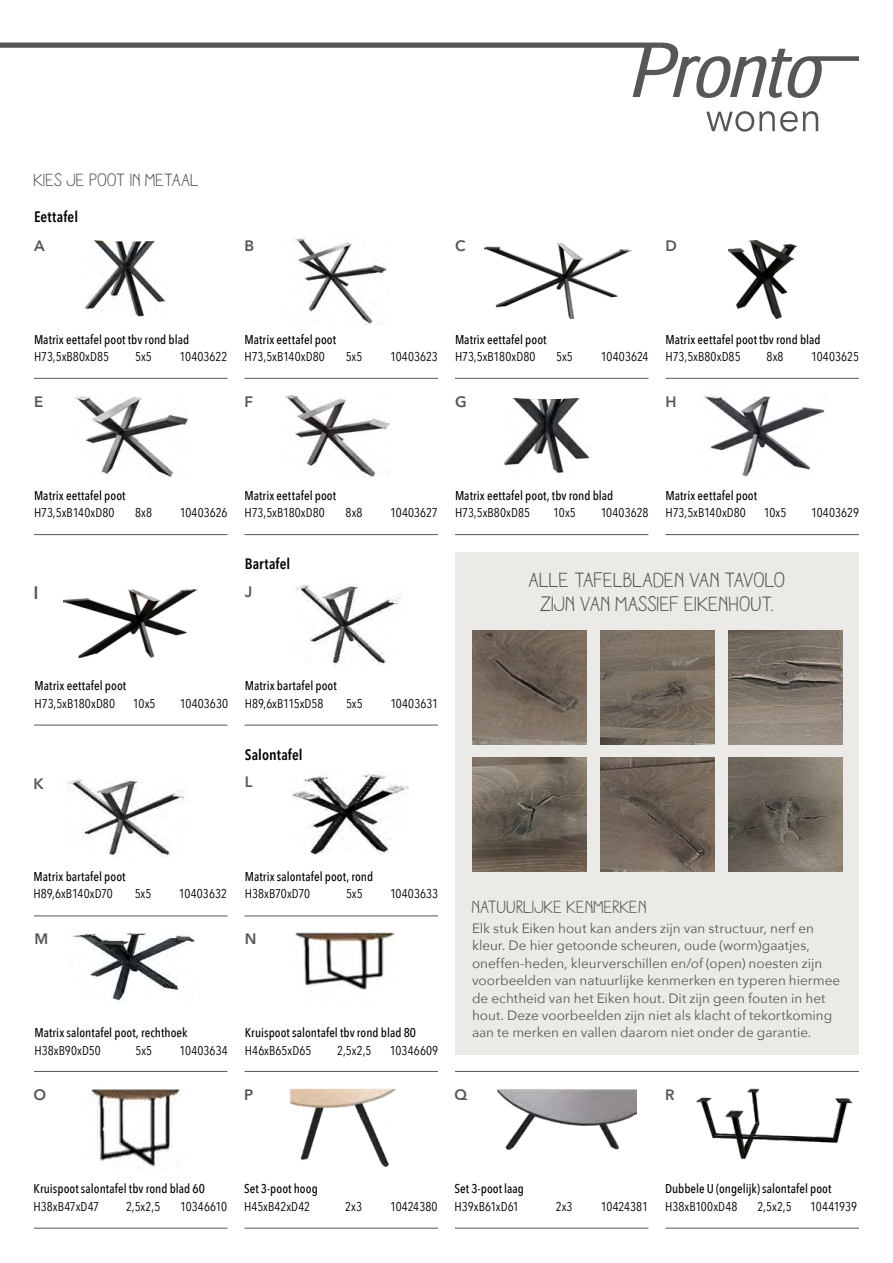
<style>
.page{position:relative;width:893px;height:1263px;background:#fff}
.page>*{position:absolute;margin:0;border:0;box-sizing:border-box;transform-origin:0 0}
.t1{font:21px/24px "Aracne";color:#575756;text-align:center}
.t2{font:18px "Aracne";color:#575756}
.t3{font:600 18px "Avenir Next LT Pro";color:#575756}
.t4{font:600 condensed 15px "Avenir Next LT Pro";letter-spacing:.005em;color:#000}
.t5{font:600 15px "Avenir Next LT Pro";color:#575756}
.t6{font:13.5px/17.4px "Avenir Next";color:#575756}
.t7{font:12.75px "Avenir Next Condensed";letter-spacing:.005em;color:#000}
.t8{font:500 12.75px "Avenir Next Condensed";letter-spacing:.005em;color:#000}
</style>
<div class="page">
<div style="left:455px;top:552px;width:404px;height:502px;background:#eceae6"></div>
<img style="left:295px;top:584px;width:106px;height:82px">
<img style="left:67px;top:778px;width:117px;height:80px">
<svg style="left:706px;top:111px;width:112px;height:21px"></svg>
<svg style="left:0;top:43px;width:859px;height:55px"></svg>
<img style="left:295px;top:238px;width:92px;height:87px">
<hr style="left:34px;top:378px;width:193px;height:1px;background:#575756">
<hr style="left:244px;top:378px;width:194px;height:1px;background:#575756">
<hr style="left:455px;top:378px;width:193px;height:1px;background:#575756">
<hr style="left:665px;top:378px;width:194px;height:1px;background:#575756">
<hr style="left:34px;top:534px;width:193px;height:1px;background:#575756">
<hr style="left:244px;top:534px;width:194px;height:1px;background:#575756">
<hr style="left:455px;top:534px;width:193px;height:1px;background:#575756">
<hr style="left:665px;top:534px;width:194px;height:1px;background:#575756">
<hr style="left:34px;top:725px;width:193px;height:1px;background:#575756">
<hr style="left:244px;top:725px;width:194px;height:1px;background:#575756">
<hr style="left:34px;top:916px;width:193px;height:1px;background:#575756">
<hr style="left:244px;top:916px;width:194px;height:1px;background:#575756">
<hr style="left:455px;top:1071px;width:404px;height:1px;background:#575756">
<hr style="left:34px;top:1071px;width:193px;height:1px;background:#575756">
<hr style="left:244px;top:1071px;width:194px;height:1px;background:#575756">
<hr style="left:34px;top:1228px;width:193px;height:1px;background:#575756">
<hr style="left:244px;top:1228px;width:194px;height:1px;background:#575756">
<hr style="left:455px;top:1228px;width:193px;height:1px;background:#575756">
<hr style="left:665px;top:1228px;width:194px;height:1px;background:#575756">
<img style="left:75px;top:396px;width:113px;height:82px">
<img style="left:285px;top:395px;width:104px;height:82px">
<img style="left:503px;top:398px;width:87px;height:75px">
<img style="left:703px;top:395px;width:122px;height:82px">
<img style="left:292px;top:774px;width:116px;height:81px">
<img style="left:72px;top:932px;width:122px;height:71px">
<img style="left:295px;top:932px;width:100px;height:58px">
<img style="left:90px;top:1088px;width:91px;height:79px">
<img style="left:289px;top:1088px;width:107px;height:79px">
<img style="left:497px;top:1089px;width:140px;height:62px">
<img style="left:696px;top:1088px;width:157px;height:72px">
<img style="left:472px;top:630px;width:114px;height:114px">
<img style="left:472px;top:757px;width:114px;height:115px">
<img style="left:600px;top:630px;width:114px;height:114px">
<img style="left:600px;top:757px;width:114px;height:114px">
<img style="left:729px;top:757px;width:114px;height:115px">
<img style="left:729px;top:630px;width:114px;height:114px">
<img style="left:85px;top:240px;width:81px;height:77px">
<img style="left:728px;top:241px;width:68px;height:77px">
<img style="left:484px;top:244px;width:147px;height:74px">
<img style="left:64px;top:590px;width:133px;height:67px">
<h2 class="t2" style="left:34px;top:170px;width:167px">KIES JE POOT IN METAAL</h2>
<p class="t4" style="left:34px;top:208px;width:46px">Eettafel</p>
<p class="t5" style="left:34px;top:237px;width:12px">A</p>
<p class="t5" style="left:244px;top:237px;width:11px">B</p>
<p class="t5" style="left:455px;top:237px;width:12px">C</p>
<p class="t5" style="left:665px;top:237px;width:13px">D</p>
<p class="t8" style="left:34px;top:331px;width:157px">Matrix eettafel poot tbv rond blad</p>
<p class="t7" style="left:34px;top:345px;width:77px">H73,5xB80xD85</p>
<p class="t7" style="left:135px;top:345px;width:18px">5x5</p>
<p class="t7" style="left:180px;top:345px;width:49px">10403622</p>
<p class="t5" style="left:34px;top:393px;width:11px">E</p>
<p class="t8" style="left:244px;top:331px;width:93px">Matrix eettafel poot</p>
<p class="t7" style="left:244px;top:345px;width:82px">H73,5xB140xD80</p>
<p class="t7" style="left:346px;top:345px;width:18px">5x5</p>
<p class="t7" style="left:390px;top:345px;width:49px">10403623</p>
<p class="t5" style="left:244px;top:393px;width:10px">F</p>
<p class="t8" style="left:455px;top:331px;width:93px">Matrix eettafel poot</p>
<p class="t7" style="left:455px;top:345px;width:82px">H73,5xB180xD80</p>
<p class="t7" style="left:556px;top:345px;width:18px">5x5</p>
<p class="t7" style="left:601px;top:345px;width:49px">10403624</p>
<p class="t5" style="left:455px;top:393px;width:13px">G</p>
<p class="t8" style="left:665px;top:331px;width:157px">Matrix eettafel poot tbv rond blad</p>
<p class="t7" style="left:665px;top:345px;width:77px">H73,5xB80xD85</p>
<p class="t7" style="left:767px;top:345px;width:18px">8x8</p>
<p class="t7" style="left:811px;top:345px;width:49px">10403625</p>
<p class="t5" style="left:665px;top:393px;width:13px">H</p>
<p class="t8" style="left:34px;top:487px;width:93px">Matrix eettafel poot</p>
<p class="t7" style="left:34px;top:502px;width:82px">H73,5xB140xD80</p>
<p class="t7" style="left:135px;top:502px;width:18px">8x8</p>
<p class="t7" style="left:180px;top:502px;width:49px">10403626</p>
<p class="t8" style="left:244px;top:487px;width:93px">Matrix eettafel poot</p>
<p class="t7" style="left:244px;top:502px;width:82px">H73,5xB180xD80</p>
<p class="t7" style="left:346px;top:502px;width:18px">8x8</p>
<p class="t7" style="left:390px;top:502px;width:49px">10403627</p>
<p class="t4" style="left:245px;top:555px;width:47px">Bartafel</p>
<h2 class="t3" style="left:34px;top:581px;width:7px">I</h2>
<p class="t5" style="left:245px;top:583px;width:9px">J</p>
<p class="t8" style="left:455px;top:487px;width:160px">Matrix eettafel poot, tbv rond blad</p>
<p class="t7" style="left:455px;top:502px;width:77px">H73,5xB80xD85</p>
<p class="t7" style="left:553px;top:502px;width:24px">10x5</p>
<p class="t7" style="left:601px;top:502px;width:49px">10403628</p>
<p class="t8" style="left:665px;top:487px;width:93px">Matrix eettafel poot</p>
<p class="t7" style="left:665px;top:502px;width:82px">H73,5xB140xD80</p>
<p class="t7" style="left:764px;top:502px;width:24px">10x5</p>
<p class="t7" style="left:811px;top:502px;width:49px">10403629</p>
<h1 class="t1" style="left:529px;top:567px;width:258px">ALLE TAFELBLADEN VAN TAVOLO<br>ZIJN VAN MASSIEF EIKENHOUT.</h1>
<p class="t8" style="left:35px;top:678px;width:93px">Matrix eettafel poot</p>
<p class="t7" style="left:35px;top:692px;width:82px">H73,5xB180xD80</p>
<p class="t7" style="left:133px;top:692px;width:24px">10x5</p>
<p class="t7" style="left:180px;top:692px;width:50px">10403630</p>
<p class="t5" style="left:34px;top:774px;width:12px">K</p>
<p class="t8" style="left:245px;top:678px;width:93px">Matrix bartafel poot</p>
<p class="t7" style="left:245px;top:692px;width:80px">H89,6xB115xD58</p>
<p class="t7" style="left:346px;top:692px;width:18px">5x5</p>
<p class="t7" style="left:390px;top:692px;width:49px">10403631</p>
<p class="t4" style="left:245px;top:745px;width:59px">Salontafel</p>
<p class="t5" style="left:245px;top:772px;width:9px">L</p>
<p class="t8" style="left:34px;top:869px;width:93px">Matrix bartafel poot</p>
<p class="t7" style="left:34px;top:883px;width:81px">H89,6xB140xD70</p>
<p class="t7" style="left:135px;top:883px;width:18px">5x5</p>
<p class="t7" style="left:179px;top:883px;width:50px">10403632</p>
<p class="t5" style="left:34px;top:930px;width:15px">M</p>
<p class="t8" style="left:245px;top:869px;width:130px">Matrix salontafel poot, rond</p>
<p class="t7" style="left:245px;top:883px;width:67px">H38xB70xD70</p>
<p class="t7" style="left:346px;top:883px;width:18px">5x5</p>
<p class="t7" style="left:390px;top:883px;width:50px">10403633</p>
<p class="t5" style="left:245px;top:930px;width:13px">N</p>
<p class="t8" style="left:34px;top:1025px;width:155px">Matrix salontafel poot, rechthoek</p>
<p class="t7" style="left:34px;top:1039px;width:68px">H38xB90xD50</p>
<p class="t7" style="left:136px;top:1039px;width:18px">5x5</p>
<p class="t7" style="left:180px;top:1039px;width:50px">10403634</p>
<p class="t8" style="left:245px;top:1025px;width:173px">Kruispoot salontafel tbv rond blad 80</p>
<p class="t7" style="left:245px;top:1039px;width:68px">H46xB65xD65</p>
<p class="t7" style="left:337px;top:1039px;width:36px">2,5x2,5</p>
<p class="t7" style="left:390px;top:1039px;width:50px">10346609</p>
<h2 class="t2" style="left:472px;top:896px;width:176px">NATUURLIJKE KENMERKEN</h2>
<p class="t6" style="left:472px;top:919px;width:370px">Elk stuk Eiken hout kan anders zijn van structuur, nerf en kleur. De hier getoonde scheuren, oude (worm)gaatjes, oneffen-heden, kleurverschillen en/of (open) noesten zijn voorbeelden van natuurlijke kenmerken en typeren hiermee de echtheid van het Eiken hout. Dit zijn geen fouten in het hout. Deze voorbeelden zijn niet als klacht of tekortkoming aan te merken en vallen daarom niet onder de garantie.</p>
<p class="t5" style="left:34px;top:1086px;width:14px">O</p>
<p class="t5" style="left:244px;top:1086px;width:11px">P</p>
<p class="t5" style="left:455px;top:1086px;width:14px">Q</p>
<p class="t5" style="left:665px;top:1086px;width:11px">R</p>
<p class="t8" style="left:34px;top:1181px;width:173px">Kruispoot salontafel tbv rond blad 60</p>
<p class="t7" style="left:34px;top:1195px;width:67px">H38xB47xD47</p>
<p class="t7" style="left:126px;top:1195px;width:36px">2,5x2,5</p>
<p class="t7" style="left:180px;top:1195px;width:48px">10346610</p>
<p class="t8" style="left:244px;top:1181px;width:75px">Set 3-poot hoog</p>
<p class="t7" style="left:244px;top:1195px;width:68px">H45xB42xD42</p>
<p class="t7" style="left:345px;top:1195px;width:18px">2x3</p>
<p class="t7" style="left:390px;top:1195px;width:49px">10424380</p>
<p class="t8" style="left:455px;top:1181px;width:71px">Set 3-poot laag</p>
<p class="t7" style="left:455px;top:1195px;width:66px">H39xB61xD61</p>
<p class="t7" style="left:556px;top:1195px;width:18px">2x3</p>
<p class="t7" style="left:601px;top:1195px;width:49px">10424381</p>
<p class="t8" style="left:665px;top:1181px;width:168px">Dubbele U (ongelijk) salontafel poot</p>
<p class="t7" style="left:665px;top:1195px;width:74px">H38xB100xD48</p>
<p class="t7" style="left:757px;top:1195px;width:36px">2,5x2,5</p>
<p class="t7" style="left:810px;top:1195px;width:48px">10441939</p>
</div>
